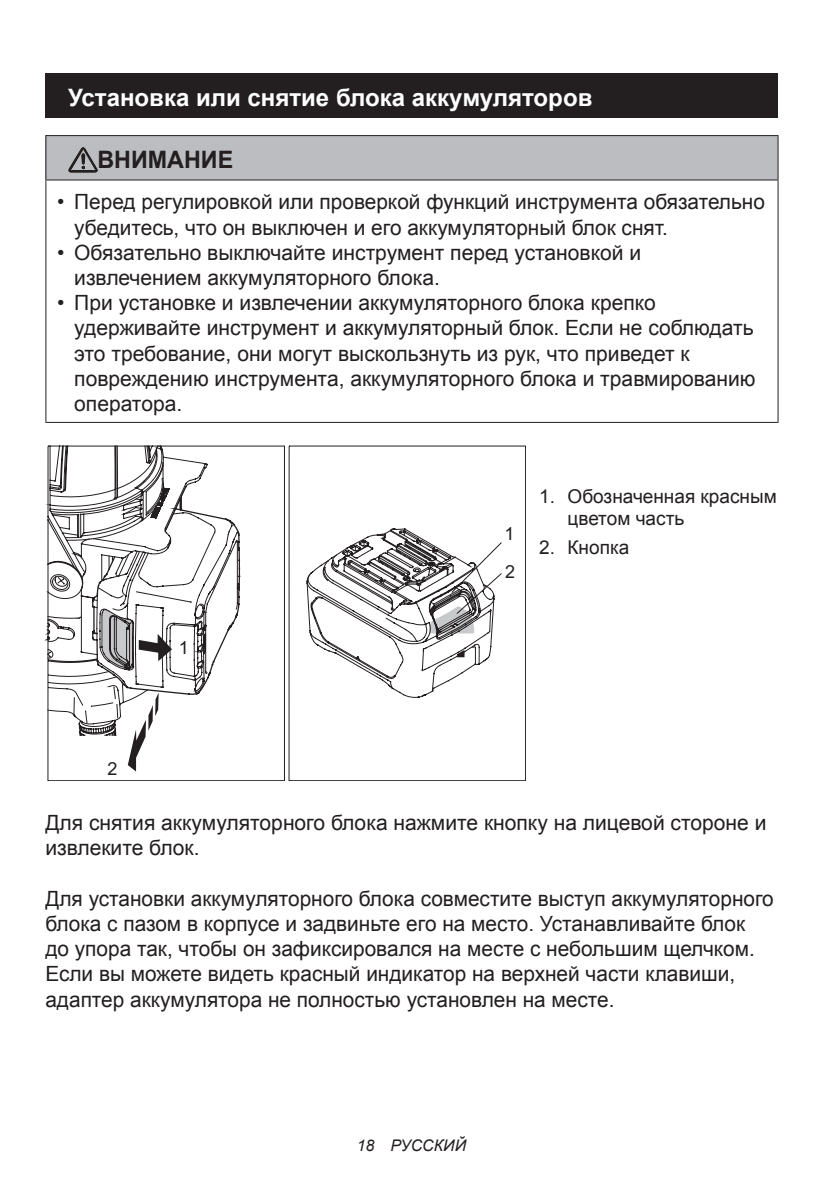
<style>
.page{position:relative;width:840px;height:1191px;background:#fff}
.page>*{position:absolute;margin:0;border:0;box-sizing:border-box;transform-origin:0 0}
.t1{font:700 24px "Arial";color:#fff}
.t2{font:700 24px "Arial";color:#231f20}
.t3{font:21px/25.2px "Arial";color:#231f20}
.t4{font:19px/22.8px "Arial";color:#231f20}
.t5{font:18px "Arial";color:#231f20}
.t6{font:italic 16px "Arial";color:#231f20}
</style>
<div class="page">
<div style="left:45px;top:74px;width:732px;height:44px;background:#231f20"></div>
<div style="left:46px;top:136px;width:731px;height:44px;background:#bcbdc0"></div>
<hr style="left:45px;top:135px;width:733px;height:1px;background:#231f20">
<hr style="left:45px;top:136px;width:1px;height:43px;background:#231f20">
<hr style="left:777px;top:136px;width:1px;height:43px;background:#231f20">
<hr style="left:45px;top:179px;width:733px;height:1px;background:#231f20">
<hr style="left:45px;top:180px;width:1px;height:242px;background:#231f20">
<hr style="left:777px;top:180px;width:1px;height:242px;background:#231f20">
<hr style="left:45px;top:422px;width:733px;height:1px;background:#231f20">
<svg style="left:69px;top:147px;width:28px;height:25px"></svg>
<svg style="left:47px;top:445px;width:478px;height:336px"></svg>
<p class="t1" style="left:68px;top:81px;width:525px">Установка или снятие блока аккумуляторов</p>
<p class="t2" style="left:97px;top:143px;width:137px">ВНИМАНИЕ</p>
<p class="t3" style="left:74px;top:190px;width:691px;text-indent:-17px">• Перед регулировкой или проверкой функций инструмента обязательно убедитесь, что он выключен и его аккумуляторный блок снят.</p>
<p class="t3" style="left:74px;top:240px;width:568px;text-indent:-17px">• Обязательно выключайте инструмент перед установкой и извлечением аккумуляторного блока.</p>
<p class="t3" style="left:74px;top:290px;width:682px;text-indent:-17px">• При установке и извлечении аккумуляторного блока крепко удерживайте инструмент и аккумуляторный блок. Если не соблюдать это требование, они могут выскользнуть из рук, что приведет к повреждению инструмента, аккумуляторного блока и травмированию оператора.</p>
<p class="t5" style="left:107px;top:761px;width:12px">2</p>
<p class="t5" style="left:179px;top:641px;width:12px">1</p>
<p class="t5" style="left:504px;top:527px;width:12px">1</p>
<p class="t5" style="left:505px;top:565px;width:12px">2</p>
<p class="t4" style="left:567px;top:485px;width:211px;text-indent:-28px">1. Обозначенная красным цветом часть</p>
<p class="t4" style="left:539px;top:536px;width:92px">2. Кнопка</p>
<p class="t3" style="left:45px;top:810px;width:722px">Для снятия аккумуляторного блока нажмите кнопку на лицевой стороне и извлеките блок.</p>
<p class="t3" style="left:45px;top:886px;width:729px">Для установки аккумуляторного блока совместите выступ аккумуляторного блока с пазом в корпусе и задвиньте его на место. Устанавливайте блок до упора так, чтобы он зафиксировался на месте с небольшим щелчком.<br>Если вы можете видеть красный индикатор на верхней части клавиши, адаптер аккумулятора не полностью установлен на месте.</p>
<p class="t6" style="left:356px;top:1136px;width:111px">18 РУССКИЙ</p>
</div>
